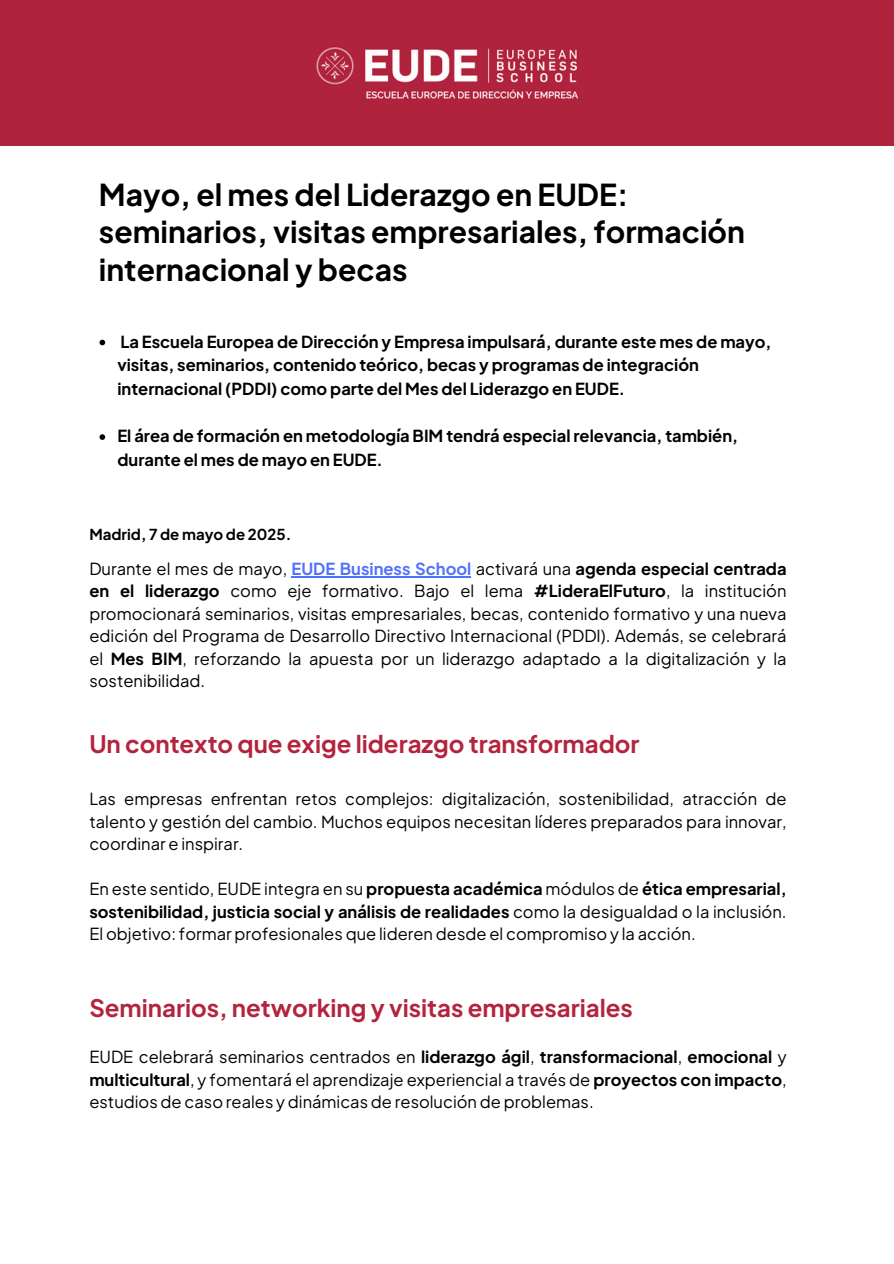
<style>
.page{position:relative;width:894px;height:1264px;background:#fff}
.page>*{position:absolute;margin:0;border:0;box-sizing:border-box;transform-origin:0 0}
.t1{font:700 30px/37.2px "Plus Jakarta Sans";color:#000}
.t2{font:700 24px "Plus Jakarta Sans";color:#b3243e}
.t3{font:16.5px/22.5px "Plus Jakarta Sans";color:#000;text-align:justify}
.t4{font:700 16.5px/23.7px "Plus Jakarta Sans";color:#000}
.t5{font:700 15px "Plus Jakarta Sans";color:#000}
.s1{font-weight:700;color:#5271ff}
.s2{font-weight:700}
</style>
<div class="page">
<div style="left:0;top:0;width:893px;height:145px;background:#af233c"></div>
<svg style="left:99px;top:340px;width:6px;height:5px"></svg>
<svg style="left:99px;top:434px;width:6px;height:6px"></svg>
<hr style="left:291px;top:576px;width:180px;height:1px;background:#5271ff">
<h1 class="t1" style="left:99px;top:175px;width:647px">Mayo, el mes del Liderazgo en EUDE: seminarios, visitas empresariales, formación internacional y becas</h1>
<p class="t4" style="left:117px;top:329px;width:655px">La Escuela Europea de Dirección y Empresa impulsará, durante este mes de mayo, visitas, seminarios, contenido teórico, becas y programas de integración internacional (PDDI) como parte del Mes del Liderazgo en EUDE.</p>
<p class="t4" style="left:117px;top:423px;width:622px">El área de formación en metodología BIM tendrá especial relevancia, también, durante el mes de mayo en EUDE.</p>
<h3 class="t5" style="left:89px;top:524px;width:203px">Madrid, 7 de mayo de 2025.</h3>
<p class="t3" style="left:89px;top:557px;width:698px">Durante el mes de mayo, <span class="s1">EUDE Business School</span> activará una <span class="s2">agenda especial centrada en el liderazgo</span> como eje formativo. Bajo el lema <span class="s2">#LideraElFuturo</span>, la institución promocionará seminarios, visitas empresariales, becas, contenido formativo y una nueva edición del Programa de Desarrollo Directivo Internacional (PDDI). Además, se celebrará el <span class="s2">Mes BIM</span>, reforzando la apuesta por un liderazgo adaptado a la digitalización y la sostenibilidad.</p>
<h2 class="t2" style="left:89px;top:728px;width:551px">Un contexto que exige liderazgo transformador</h2>
<p class="t3" style="left:89px;top:787px;width:698px">Las empresas enfrentan retos complejos: digitalización, sostenibilidad, atracción de talento y gestión del cambio. Muchos equipos necesitan líderes preparados para innovar, coordinar e inspirar.</p>
<p class="t3" style="left:89px;top:877px;width:698px">En este sentido, EUDE integra en su <span class="s2">propuesta académica</span> módulos de <span class="s2">ética empresarial, sostenibilidad, justicia social y análisis de realidades</span> como la desigualdad o la inclusión.<br>El objetivo: formar profesionales que lideren desde el compromiso y la acción.</p>
<h2 class="t2" style="left:89px;top:991px;width:544px">Seminarios, networking y visitas empresariales</h2>
<p class="t3" style="left:89px;top:1045px;width:698px">EUDE celebrará seminarios centrados en <span class="s2">liderazgo ágil</span>, <span class="s2">transformacional</span>, <span class="s2">emocional</span> y <span class="s2">multicultural</span>, y fomentará el aprendizaje experiencial a través de <span class="s2">proyectos con impacto</span>, estudios de caso reales y dinámicas de resolución de problemas.</p>
</div>
